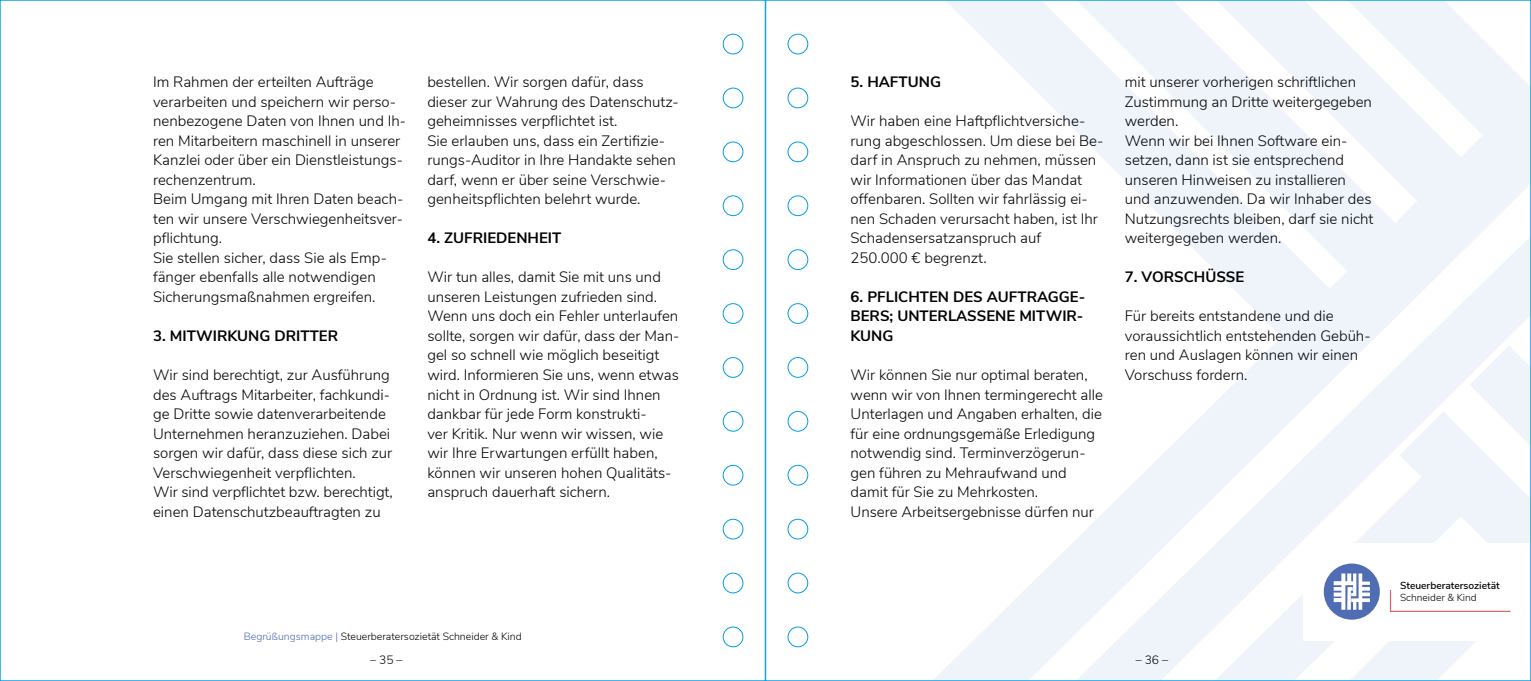
<style>
.page{position:relative;width:1531px;height:681px;background:#fff}
.page>*{position:absolute;margin:0;border:0;box-sizing:border-box;transform-origin:0 0}
.t1{font:300 15px/19.5px "Nunito Sans";color:#000}
.t2{font:700 15px/19.5px "Nunito Sans";color:#000}
.t3{font:300 12px "Nunito Sans";color:#000}
.t4{font:300 10.5px "Nunito Sans";color:#000}
.t5{font:600 10.2px "Nunito Sans";color:#000}
.t6{font:300 10.2px "Nunito Sans";color:#000}
.s1{color:#4e6db3}
</style>
<div class="page">
<svg style="left:788px;top:2px;width:741px;height:646px"></svg>
<svg style="left:928px;top:201px;width:601px;height:30px"></svg>
<svg style="left:858px;top:231px;width:671px;height:447px"></svg>
<div style="left:1303px;top:542px;width:228px;height:98px;background:#fff"></div>
<div style="left:1324px;top:563px;width:56px;height:56px;background:#506cb2;border-radius:50%"></div>
<svg style="left:1333px;top:573px;width:37px;height:36px"></svg>
<svg style="left:1389px;top:590px;width:122px;height:22px"></svg>
<div style="left:788px;top:34px;width:20px;height:20px;border:1px solid #009fe3;border-radius:50%"></div>
<div style="left:788px;top:88px;width:20px;height:20px;border:1px solid #009fe3;border-radius:50%"></div>
<div style="left:788px;top:142px;width:20px;height:20px;border:1px solid #009fe3;border-radius:50%"></div>
<div style="left:788px;top:195px;width:20px;height:21px;border:1px solid #009fe3;border-radius:50%"></div>
<div style="left:788px;top:249px;width:20px;height:20px;border:1px solid #009fe3;border-radius:50%"></div>
<div style="left:788px;top:303px;width:20px;height:20px;border:1px solid #009fe3;border-radius:50%"></div>
<div style="left:788px;top:357px;width:20px;height:20px;border:1px solid #009fe3;border-radius:50%"></div>
<div style="left:788px;top:411px;width:20px;height:20px;border:1px solid #009fe3;border-radius:50%"></div>
<div style="left:788px;top:465px;width:20px;height:20px;border:1px solid #009fe3;border-radius:50%"></div>
<div style="left:788px;top:519px;width:20px;height:20px;border:1px solid #009fe3;border-radius:50%"></div>
<div style="left:788px;top:572px;width:20px;height:21px;border:1px solid #009fe3;border-radius:50%"></div>
<div style="left:788px;top:626px;width:20px;height:20px;border:1px solid #009fe3;border-radius:50%"></div>
<div style="left:723px;top:34px;width:20px;height:20px;border:1px solid #009fe3;border-radius:50%"></div>
<div style="left:723px;top:88px;width:20px;height:20px;border:1px solid #009fe3;border-radius:50%"></div>
<div style="left:723px;top:142px;width:20px;height:20px;border:1px solid #009fe3;border-radius:50%"></div>
<div style="left:723px;top:195px;width:20px;height:21px;border:1px solid #009fe3;border-radius:50%"></div>
<div style="left:723px;top:249px;width:20px;height:20px;border:1px solid #009fe3;border-radius:50%"></div>
<div style="left:723px;top:303px;width:20px;height:20px;border:1px solid #009fe3;border-radius:50%"></div>
<div style="left:723px;top:357px;width:20px;height:20px;border:1px solid #009fe3;border-radius:50%"></div>
<div style="left:723px;top:411px;width:20px;height:20px;border:1px solid #009fe3;border-radius:50%"></div>
<div style="left:723px;top:465px;width:20px;height:20px;border:1px solid #009fe3;border-radius:50%"></div>
<div style="left:723px;top:519px;width:20px;height:20px;border:1px solid #009fe3;border-radius:50%"></div>
<div style="left:723px;top:572px;width:20px;height:21px;border:1px solid #009fe3;border-radius:50%"></div>
<div style="left:723px;top:626px;width:20px;height:20px;border:1px solid #009fe3;border-radius:50%"></div>
<p class="t1" style="left:153px;top:71px;width:255px">Im Rahmen der erteilten Aufträge verarbeiten und speichern wir perso&shy;nenbezogene Daten von Ihnen und Ih&shy;ren Mitarbeitern maschinell in unserer<br>Kanzlei oder über ein Dienstleistungs&shy;rechenzentrum.<br>Beim Umgang mit Ihren Daten beach&shy;ten wir unsere Verschwiegenheitsver&shy;pflichtung.<br>Sie stellen sicher, dass Sie als Emp&shy;fänger ebenfalls alle notwendigen<br>Sicherungsmaßnahmen ergreifen.</p>
<p class="t2" style="left:153px;top:325px;width:187px">3. MITWIRKUNG DRITTER</p>
<p class="t1" style="left:153px;top:364px;width:241px">Wir sind berechtigt, zur Ausführung des Auftrags Mitarbeiter, fachkundi&shy;ge Dritte sowie datenverarbeitende Unternehmen heranzuziehen. Dabei sorgen wir dafür, dass diese sich zur Verschwiegenheit verpflichten.<br>Wir sind verpflichtet bzw. berechtigt, einen Datenschutzbeauftragten zu</p>
<p class="t1" style="left:427px;top:71px;width:253px">bestellen. Wir sorgen dafür, dass dieser zur Wahrung des Datenschutz&shy;geheimnisses verpflichtet ist.<br>Sie erlauben uns, dass ein Zertifizie&shy;rungs-Auditor in Ihre Handakte sehen darf, wenn er über seine Verschwie&shy;genheitspflichten belehrt wurde.</p>
<p class="t2" style="left:427px;top:227px;width:135px">4. ZUFRIEDENHEIT</p>
<p class="t1" style="left:427px;top:266px;width:254px">Wir tun alles, damit Sie mit uns und unseren Leistungen zufrieden sind.<br>Wenn uns doch ein Fehler unterlaufen sollte, sorgen wir dafür, dass der Man&shy;gel so schnell wie möglich beseitigt wird. Informieren Sie uns, wenn etwas nicht in Ordnung ist. Wir sind Ihnen dankbar für jede Form konstrukti-<br>ver Kritik. Nur wenn wir wissen, wie wir Ihre Erwartungen erfüllt haben, können wir unseren hohen Qualitäts&shy;anspruch dauerhaft sichern.</p>
<p class="t4" style="left:244px;top:628px;width:279px"><span class="s1">Begrüßungsmappe |</span> Steuerberatersozietät Schneider &amp; Kind</p>
<p class="t3" style="left:370px;top:650px;width:34px">– 35 –</p>
<p class="t2" style="left:850px;top:71px;width:92px">5. HAFTUNG</p>
<p class="t1" style="left:850px;top:110px;width:254px">Wir haben eine Haftpflichtversiche&shy;rung abgeschlossen. Um diese bei Be&shy;darf in Anspruch zu nehmen, müssen wir Informationen über das Mandat offenbaren. Sollten wir fahrlässig ei&shy;nen Schaden verursacht haben, ist Ihr Schadensersatzanspruch auf<br>250.000 € begrenzt.</p>
<p class="t2" style="left:850px;top:286px;width:236px">6. PFLICHTEN DES AUFTRAGGE-<br>BERS; UNTERLASSENE MITWIR-<br>KUNG</p>
<p class="t1" style="left:850px;top:364px;width:254px">Wir können Sie nur optimal beraten, wenn wir von Ihnen termingerecht alle Unterlagen und Angaben erhalten, die für eine ordnungsgemäße Erledigung notwendig sind. Terminverzögerun&shy;gen führen zu Mehraufwand und damit für Sie zu Mehrkosten.<br>Unsere Arbeitsergebnisse dürfen nur</p>
<p class="t1" style="left:1125px;top:71px;width:250px">mit unserer vorherigen schriftlichen<br>Zustimmung an Dritte weitergegeben werden.<br>Wenn wir bei Ihnen Software ein&shy;setzen, dann ist sie entsprechend unseren Hinweisen zu installieren und anzuwenden. Da wir Inhaber des<br>Nutzungsrechts bleiben, darf sie nicht weitergegeben werden.</p>
<p class="t2" style="left:1125px;top:266px;width:121px">7. VORSCHÜSSE</p>
<p class="t1" style="left:1125px;top:305px;width:247px">Für bereits entstandene und die voraussichtlich entstehenden Gebüh&shy;ren und Auslagen können wir einen<br>Vorschuss fordern.</p>
<p class="t3" style="left:1135px;top:650px;width:34px">– 36 –</p>
<p class="t5" style="left:1400px;top:577px;width:101px">Steuerberatersozietät</p>
<p class="t6" style="left:1400px;top:589px;width:78px">Schneider &amp; Kind</p>
</div>
